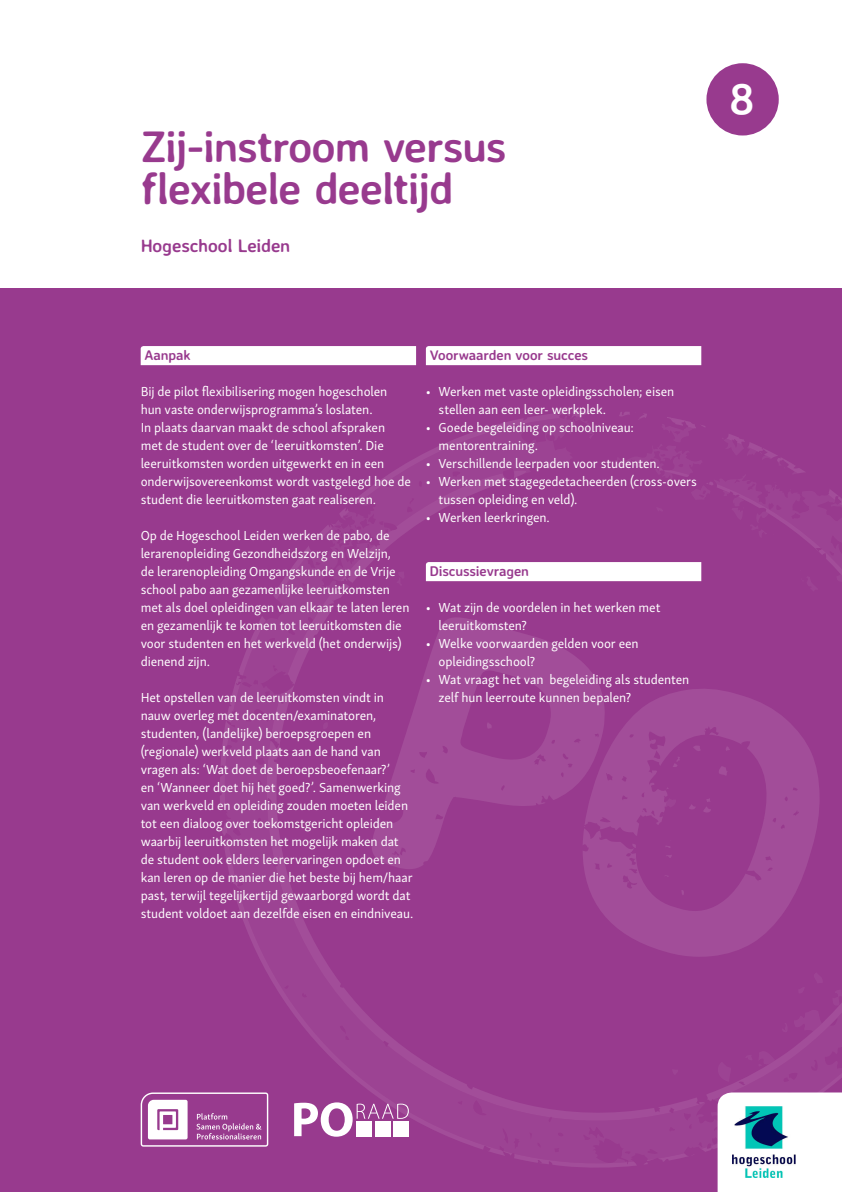
<style>
.page{position:relative;width:842px;height:1192px;background:#983a8e}
.page>*{position:absolute;margin:0;border:0;box-sizing:border-box;transform-origin:0 0}
.par{font:700 44.25px "Averia Sans Libre";color:#fff}
.par-2{font:700 44.1px/42px "Averia Sans Libre";letter-spacing:-.03em;color:#983a8e}
.par-3{font:700 18.15px "Averia Sans Libre";letter-spacing:-.015em;color:#983a8e}
.kopje{font:700 14.05px "Averia Sans Libre";letter-spacing:-.015em;color:#983a8e}
.par-4{font:13.4px/18px "Skolar Sans Latn";letter-spacing:-.01em;color:#fff}
</style>
<div class="page">
<svg style="left:220px;top:411px;width:622px;height:757px"></svg>
<svg style="left:141px;top:1092px;width:127px;height:55px"></svg>
<svg style="left:294px;top:1102px;width:115px;height:35px"></svg>
<div style="left:356px;top:1121px;width:16px;height:15px;background:#fff"></div>
<div style="left:375px;top:1121px;width:15px;height:15px;background:#fff"></div>
<div style="left:393px;top:1121px;width:16px;height:15px;background:#fff"></div>
<div style="left:0;top:0;width:842px;height:229px;background:#fff"></div>
<div style="left:0;top:76px;width:842px;height:212px;background:#fff"></div>
<div style="left:141px;top:346px;width:275px;height:19px;background:#fff"></div>
<div style="left:426px;top:346px;width:275px;height:19px;background:#fff"></div>
<div style="left:426px;top:562px;width:275px;height:19px;background:#fff"></div>
<div style="left:706px;top:63px;width:73px;height:73px;background:#983a8e;border-radius:50%"></div>
<div style="left:718px;top:1092px;width:124px;height:100px;background:#fff"></div>
<img style="left:733px;top:1106px;width:62px;height:71px">
<p class="par-2" style="left:141px;top:124px;width:367px">Zij-instroom versus flexibele deeltijd</p>
<p class="par-3" style="left:141px;top:234px;width:151px">Hogeschool Leiden</p>
<p class="par" style="left:729px;top:71px;width:27px">8</p>
<p class="kopje" style="left:145px;top:346px;width:48px">Aanpak</p>
<p class="par-4" style="left:141px;top:381px;width:272px">Bij de pilot flexibilisering mogen hogescholen hun vaste onderwijsprogramma’s loslaten.<br>In plaats daarvan maakt de school afspraken<br>met de student over de ‘leeruitkomsten’. Die leeruitkomsten worden uitgewerkt en in een onderwijsovereenkomst wordt vastgelegd hoe de student die leeruitkomsten gaat realiseren.</p>
<p class="par-4" style="left:141px;top:525px;width:270px">Op de Hogeschool Leiden werken de pabo, de lerarenopleiding Gezondheidszorg en Welzijn,<br>de lerarenopleiding Omgangskunde en de Vrije school pabo aan gezamenlijke leeruitkomsten met als doel opleidingen van elkaar te laten leren en gezamenlijk te komen tot leeruitkomsten die voor studenten en het werkveld (het onderwijs) dienend zijn.</p>
<p class="par-4" style="left:141px;top:687px;width:274px">Het opstellen van de leeruitkomsten vindt in nauw overleg met docenten/examinatoren, studenten, (landelijke) beroepsgroepen en (regionale) werkveld plaats aan de hand van vragen als: ‘Wat doet de beroepsbeoefenaar?’<br>en ‘Wanneer doet hij het goed?’. Samenwerking van werkveld en opleiding zouden moeten leiden tot een dialoog over toekomstgericht opleiden waarbij leeruitkomsten het mogelijk maken dat de student ook elders leerervaringen opdoet en kan leren op de manier die het beste bij hem/haar past, terwijl tegelijkertijd gewaarborgd wordt dat student voldoet aan dezelfde eisen en eindniveau.</p>
<p class="kopje" style="left:430px;top:346px;width:160px">Voorwaarden voor succes</p>
<p class="par-4" style="left:439px;top:381px;width:237px;text-indent:-13px">• Werken met vaste opleidingsscholen; eisen stellen aan een leer- werkplek.</p>
<p class="par-4" style="left:439px;top:417px;width:197px;text-indent:-13px">• Goede begeleiding op schoolniveau: mentorentraining.</p>
<p class="par-4" style="left:426px;top:453px;width:235px">• Verschillende leerpaden voor studenten.</p>
<p class="par-4" style="left:439px;top:471px;width:260px;text-indent:-13px">• Werken met stagegedetacheerden (cross-overs tussen opleiding en veld).</p>
<p class="par-4" style="left:426px;top:507px;width:125px">• Werken leerkringen.</p>
<p class="kopje" style="left:430px;top:562px;width:101px">Discussievragen</p>
<p class="par-4" style="left:439px;top:597px;width:223px;text-indent:-13px">• Wat zijn de voordelen in het werken met leeruitkomsten?</p>
<p class="par-4" style="left:439px;top:633px;width:202px;text-indent:-13px">• Welke voorwaarden gelden voor een opleidingsschool?</p>
<p class="par-4" style="left:439px;top:669px;width:252px;text-indent:-13px">• Wat vraagt het van begeleiding als studenten zelf hun leerroute kunnen bepalen?</p>
</div>
